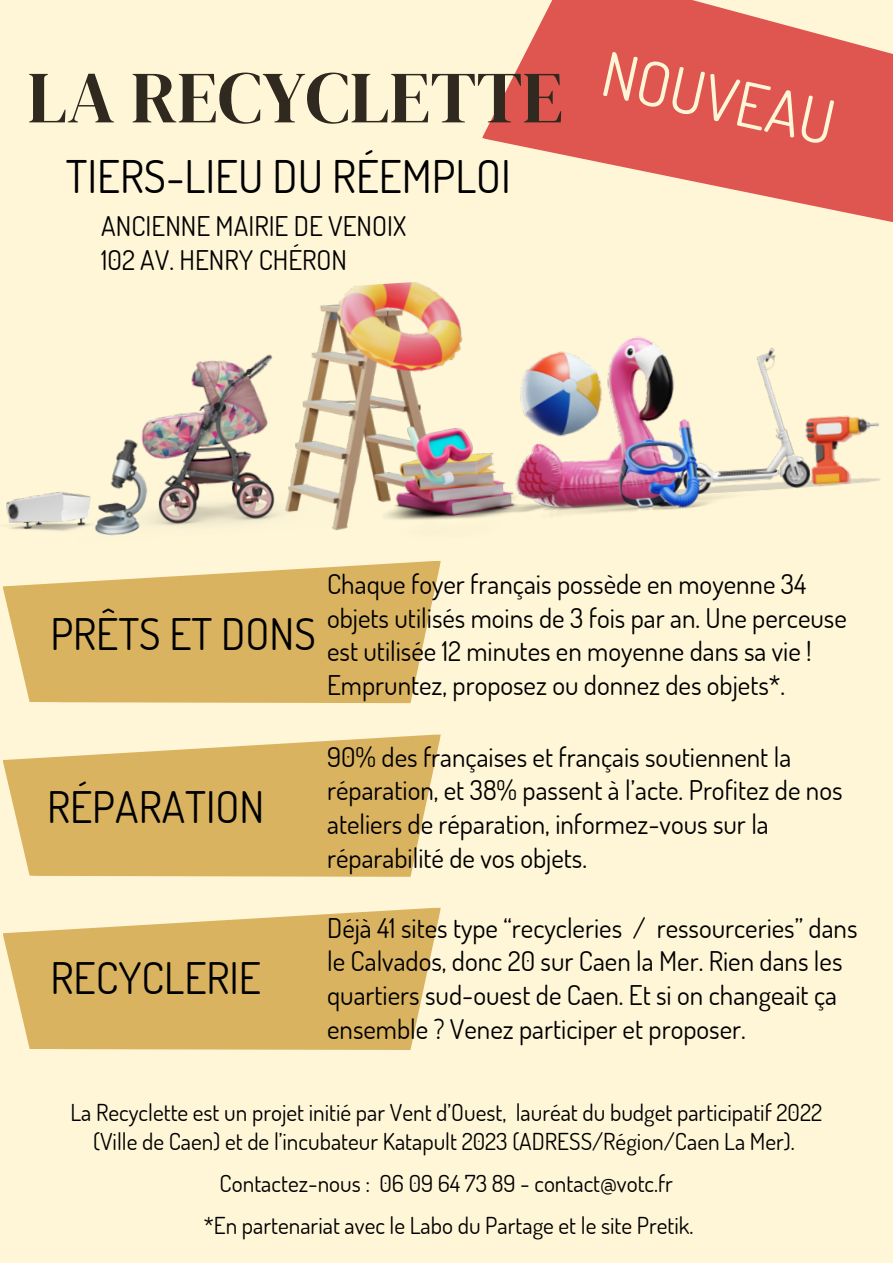
<style>
.page{position:relative;width:893px;height:1264px;background:#fff}
.page>*{position:absolute;margin:0;border:0;box-sizing:border-box;transform-origin:0 0}
.t1{font:73.5px "DM Serif Display";color:#30291f}
.t2{font:61.5px "Dosis";color:#fff6d7}
.t3{font:45px "Dosis";color:#000}
.t4{font:43.5px "Dosis";color:#000}
.t5{font:27.15px/33.8px "Dosis";color:#000}
.t6{font:23.4px/29.5px "Dosis";color:#000;text-align:center}
</style>
<div class="page">
<div style="left:0;top:0;width:892px;height:1262px;background:#fff6d7"></div>
<svg style="left:482px;top:0;width:410px;height:222px;fill:#de564f"></svg>
<svg style="left:3px;top:569px;width:436px;height:135px;background:#deba6d"></svg>
<img style="left:6px;top:282px;width:874px;height:287px">
<svg style="left:3px;top:734px;width:438px;height:143px;background:#dfbd72"></svg>
<svg style="left:3px;top:907px;width:438px;height:143px;background:#dfbd72"></svg>
<p class="t1" style="left:28px;top:46px;width:537px">LA RECYCLETTE</p>
<p class="t3" style="left:66px;top:146px;width:446px">TIERS-LIEU DU RÉEMPLOI</p>
<p class="t5" style="left:101px;top:209px;width:306px">ANCIENNE MAIRIE DE VENOIX</p>
<p class="t5" style="left:101px;top:242px;width:247px">102 AV. HENRY CHÉRON</p>
<p class="t2" style="left:612px;top:32px;width:238px;rotate:13deg">NOUVEAU</p>
<p class="t4" style="left:50px;top:605px;width:267px">PRÊTS ET DONS</p>
<p class="t5" style="left:327px;top:566px;width:521px">Chaque foyer français possède en moyenne 34 objets utilisés moins de 3 fois par an. Une perceuse est utilisée 12 minutes en moyenne dans sa vie !<br>Empruntez, proposez ou donnez des objets*.</p>
<p class="t4" style="left:47px;top:778px;width:219px">RÉPARATION</p>
<p class="t4" style="left:51px;top:949px;width:212px">RECYCLERIE</p>
<p class="t5" style="left:327px;top:739px;width:517px">90% des françaises et français soutiennent la réparation, et 38% passent à l’acte. Profitez de nos ateliers de réparation, informez-vous sur la réparabilité de vos objets.</p>
<p class="t5" style="left:327px;top:909px;width:532px">Déjà 41 sites type “recycleries / ressourceries” dans le Calvados, donc 20 sur Caen la Mer. Rien dans les quartiers sud-ouest de Caen. Et si on changeait ça ensemble ? Venez participer et proposer.</p>
<p class="t6" style="left:70px;top:1096px;width:753px">La Recyclette est un projet initié par Vent d’Ouest, lauréat du budget participatif 2022 (Ville de Caen) et de l’incubateur Katapult 2023 (ADRESS/Région/Caen La Mer).</p>
<p class="t6" style="left:220px;top:1168px;width:455px">Contactez-nous : 06 09 64 73 89 - contact@votc.fr</p>
<p class="t6" style="left:204px;top:1210px;width:491px">*En partenariat avec le Labo du Partage et le site Pretik.</p>
</div>
